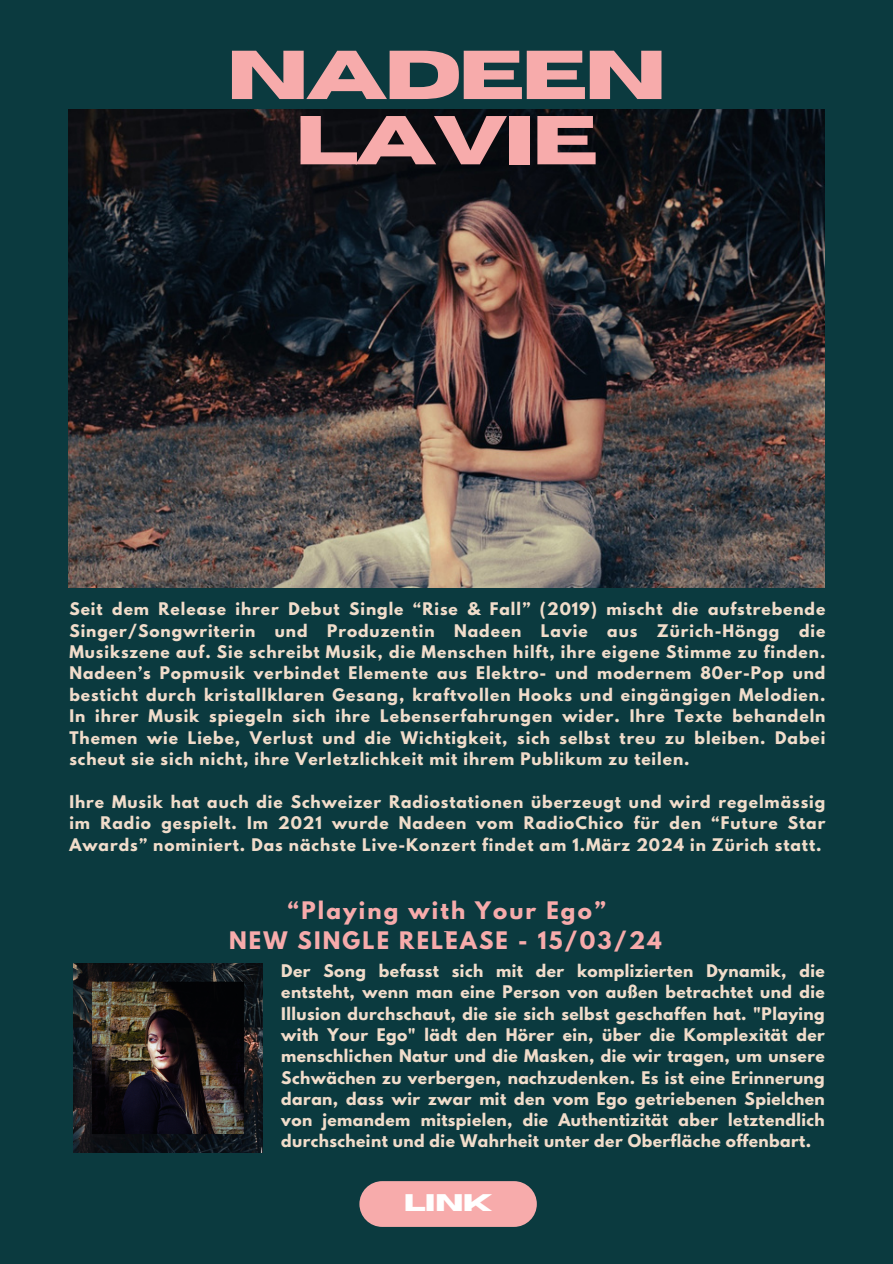
<style>
.page{position:relative;width:893px;height:1264px;background:#fff}
.page>*{position:absolute;margin:0;border:0;box-sizing:border-box;transform-origin:0 0}
.t1{font:700 69px/65.2px "Horizon";letter-spacing:-.045em;color:#f7abab;text-align:center}
.t2{font:700 24px "Horizon";color:#fff}
.t3{font:700 21.45px "League Spartan";letter-spacing:.1em;color:#f7abab}
.t4{font:700 15.45px/21.3px "League Spartan";letter-spacing:.06em;color:#f0dcca;text-align:justify}
.t5{font:15.45px "Montserrat";color:#f7abab}
</style>
<div class="page">
<div style="left:0;top:0;width:892px;height:1263px;background:#0b3a3f"></div>
<img style="left:68px;top:109px;width:756px;height:479px">
<div style="left:359px;top:1181px;width:178px;height:45px;background:#f7abab;border-radius:23px"></div>
<img style="left:74px;top:963px;width:189px;height:189px">
<p class="t1" style="left:226px;top:45px;width:441px">NADEEN<br>LAVIE</p>
<p class="t4" style="left:69px;top:600px;width:757px">Seit dem Release ihrer Debut Single “Rise &amp; Fall” (2019) mischt die aufstrebende<br>Singer/Songwriterin</p>
<p class="t4" style="left:69px;top:621px;width:757px;text-indent:729px">die Musikszene auf. Sie schreibt Musik, die Menschen hilft, ihre eigene Stimme zu finden.<br>Nadeen’s Popmusik verbindet Elemente aus Elektro- und modernem 80er-Pop und besticht durch kristallklaren Gesang, kraftvollen Hooks und eingä ngigen Melodien.<br>In ihrer Musik spiegeln sich ihre Lebenserfahrungen wider. Ihre Texte behandeln Themen wie Liebe, Verlust und die Wichtigkeit, sich selbst treu zu bleiben. Dabei scheut sie sich nicht, ihre Verletzlichkeit mit ihrem Publikum zu teilen.</p>
<h4 class="t4" style="left:69px;top:792px;width:757px">Ihre Musik hat auch die Schweizer Radiostationen überzeugt und wird regelmässig im Radio gespielt. Im 2021 wurde Nadeen vom RadioChico für den “Future Star Awards” nominiert. Das nächste Live-Konzert findet am 1.März 2024 in Zürich statt.</h4>
<p class="t4" style="left:275px;top:621px;width:34px">und</p>
<p class="t4" style="left:327px;top:621px;width:109px">Produzentin</p>
<p class="t4" style="left:454px;top:621px;width:69px">Nadeen</p>
<p class="t4" style="left:541px;top:621px;width:48px">Lavie</p>
<p class="t4" style="left:607px;top:621px;width:32px">aus</p>
<p class="t4" style="left:657px;top:621px;width:124px">Zürich-Höngg</p>
<p class="t3" style="left:288px;top:899px;width:319px">“Playing with Your Ego”</p>
<p class="t5" style="left:444px;top:927px;width:7px">1</p>
<h2 class="t4" style="left:281px;top:962px;width:545px">Der Song befasst sich mit der komplizierten Dynamik, die entsteht, wenn man eine Person von außen betrachtet und die Illusion durchschaut, die sie sich selbst geschaffen hat. "Playing with Your Ego" lädt den Hörer ein, über die Komplexität der menschlichen Natur und die Masken, die wir tragen, um unsere Schwächen zu verbergen, nachzudenken. Es ist eine Erinnerung daran, dass wir zwar mit den vom Ego getriebenen Spielchen von jemandem mitspielen, die Authentizität aber letztendlich durchscheint und die Wahrheit unter der Oberfläche offenbart.</h2>
<h3 class="t3" style="left:229px;top:929px;width:434px">NEW SINGLE RELEASE - 15/03/24</h3>
<p class="t2" style="left:403px;top:1190px;width:90px">LINK</p>
</div>
